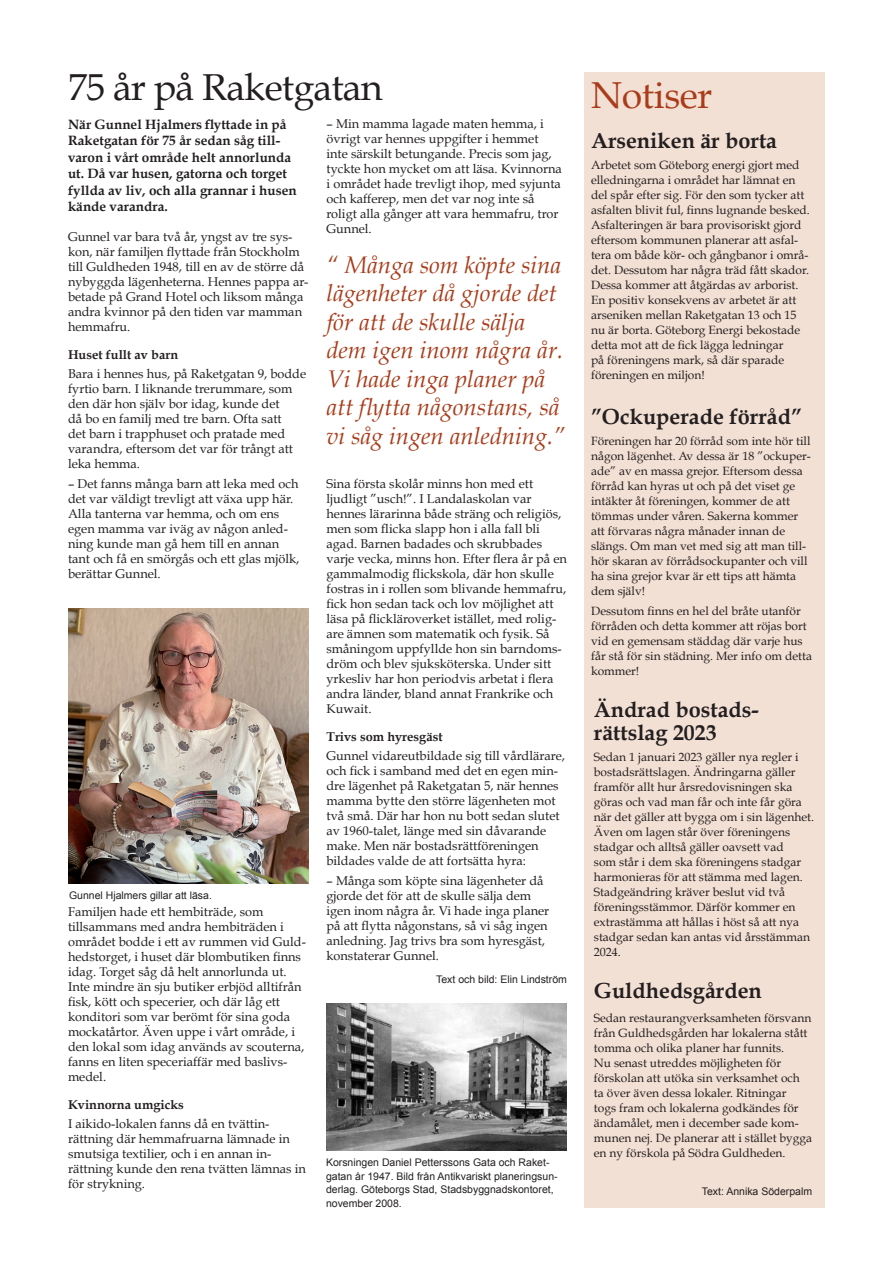
<style>
.page{position:relative;width:893px;height:1263px;background:#fff}
.page>*{position:absolute;margin:0;border:0;box-sizing:border-box;transform-origin:0 0}
.spalt1{font:37.5px "Book Antiqua";letter-spacing:-.02em;color:#231f20}
.spalt1-2{font:37.5px "Book Antiqua";letter-spacing:-.01em;color:#a93d1b}
.spalt1-3{font:italic 24px/28.5px "Book Antiqua";color:#a93d1b}
.spalt1-4{font:700 21.75px/22.5px "Book Antiqua";color:#231f20}
.spalt1-5{font:700 13.5px/16.5px "Book Antiqua";color:#231f20}
.spalt1-6{font:12.75px/15px "Book Antiqua";color:#231f20}
.spalt1-7{font:700 12.75px "Book Antiqua";color:#231f20}
.spalt1-8{font:12px/15px "Book Antiqua";color:#231f20}
.spalt1-9{font:10.5px/13.5px "Arial";color:#231f20}
</style>
<div class="page">
<img style="left:68px;top:608px;width:240px;height:275px">
<div style="left:584px;top:72px;width:241px;height:1136px;background:#f3e0d4"></div>
<img style="left:326px;top:1003px;width:241px;height:147px">
<p class="spalt1" style="left:69px;top:64px;width:316px">75 år på Raketgatan</p>
<p class="spalt1-5" style="left:68px;top:116px;width:230px">När Gunnel Hjalmers flyttade in på<br>Raketgatan för 75 år sedan såg till&shy;varon i vårt område helt annorlunda ut. Då var husen, gatorna och torget fyllda av liv, och alla grannar i husen kände varandra.</p>
<p class="spalt1-6" style="left:68px;top:230px;width:242px">Gunnel var bara två år, yngst av tre sys&shy;kon, när familjen flyttade från Stockholm till Guldheden 1948, till en av de större då nybyggda lägenheterna. Hennes pappa ar&shy;betade på Grand Hotel och liksom många andra kvinnor på den tiden var mamman hemmafru.</p>
<p class="spalt1-7" style="left:68px;top:347px;width:112px">Huset fullt av barn</p>
<p class="spalt1-6" style="left:68px;top:367px;width:240px">Bara i hennes hus, på Raketgatan 9, bodde fyrtio barn. I liknande trerummare, som den där hon själv bor idag, kunde det<br>då bo en familj med tre barn. Ofta satt<br>det barn i trapphuset och pratade med varandra, eftersom det var för trångt att leka hemma.</p>
<p class="spalt1-6" style="left:68px;top:476px;width:233px">– Det fanns många barn att leka med och det var väldigt trevligt att växa upp här.<br>Alla tanterna var hemma, och om ens egen mamma var iväg av någon anled&shy;ning kunde man gå hem till en annan tant och få en smörgås och ett glas mjölk, berättar Gunnel.</p>
<p class="spalt1-9" style="left:69px;top:888px;width:144px">Gunnel Hjalmers gillar att läsa.</p>
<p class="spalt1-6" style="left:68px;top:904px;width:239px">Familjen hade ett hembiträde, som tillsammans med andra hembiträden i området bodde i ett av rummen vid Guld&shy;hedstorget, i huset där blombutiken finns idag. Torget såg då helt annorlunda ut.<br>Inte mindre än sju butiker erbjöd alltifrån fisk, kött och specerier, och där låg ett konditori som var berömt för sina goda mockatårtor. Även uppe i vårt område, i den lokal som idag används av scouterna, fanns en liten speceriaffär med baslivs&shy;medel.</p>
<p class="spalt1-7" style="left:68px;top:1097px;width:117px">Kvinnorna umgicks</p>
<p class="spalt1-6" style="left:68px;top:1116px;width:239px">I aikido-lokalen fanns då en tvättin&shy;rättning där hemmafruarna lämnade in smutsiga textilier, och i en annan in&shy;rättning kunde den rena tvätten lämnas in för strykning.</p>
<p class="spalt1-6" style="left:326px;top:117px;width:237px">– Min mamma lagade maten hemma, i övrigt var hennes uppgifter i hemmet inte särskilt betungande. Precis som jag, tyckte hon mycket om att läsa. Kvinnorna i området hade trevligt ihop, med syjunta och kafferep, men det var nog inte så roligt alla gånger att vara hemmafru, tror Gunnel.</p>
<p class="spalt1-3" style="left:326px;top:251px;width:240px">“ Många som köpte sina lägenheter då gjorde det för att de skulle sälja dem igen inom några år.<br>Vi hade inga planer på att flytta någonstans, så vi såg ingen anledning.”</p>
<p class="spalt1-6" style="left:326px;top:477px;width:242px">Sina första skolår minns hon med ett ljudligt ”usch!”. I Landalaskolan var hennes lärarinna både sträng och religiös, men som flicka slapp hon i alla fall bli agad. Barnen badades och skrubbades varje vecka, minns hon. Efter flera år på en gammalmodig flickskola, där hon skulle fostras in i rollen som blivande hemmafru, fick hon sedan tack och lov möjlighet att läsa på flickläroverket istället, med rolig&shy;are ämnen som matematik och fysik. Så småningom uppfyllde hon sin barndoms&shy;dröm och blev sjuksköterska. Under sitt yrkesliv har hon periodvis arbetat i flera andra länder, bland annat Frankrike och Kuwait.</p>
<p class="spalt1-7" style="left:326px;top:729px;width:118px">Trivs som hyresgäst</p>
<p class="spalt1-6" style="left:326px;top:749px;width:240px">Gunnel vidareutbildade sig till vårdlärare, och fick i samband med det en egen min&shy;dre lägenhet på Raketgatan 5, när hennes mamma bytte den större lägenheten mot två små. Där har hon nu bott sedan slutet av 1960-talet, länge med sin dåvarande make. Men när bostadsrättföreningen bildades valde de att fortsätta hyra:</p>
<p class="spalt1-6" style="left:326px;top:873px;width:224px">– Många som köpte sina lägenheter då gjorde det för att de skulle sälja dem igen inom några år. Vi hade inga planer på att flytta någonstans, så vi såg ingen anledning. Jag trivs bra som hyresgäst, konstaterar Gunnel.</p>
<p class="spalt1-9" style="left:436px;top:973px;width:132px">Text och bild: Elin Lindström</p>
<p class="spalt1-9" style="left:326px;top:1156px;width:233px">Korsningen Daniel Petterssons Gata och Raket&shy;gatan år 1947. Bild från Antikvariskt planeringsun&shy;derlag. Göteborgs Stad, Stadsbyggnadskontoret, november 2008.</p>
<p class="spalt1-2" style="left:591px;top:72px;width:123px">Notiser</p>
<p class="spalt1-4" style="left:591px;top:129px;width:188px">Arseniken är borta</p>
<p class="spalt1-8" style="left:591px;top:157px;width:220px">Arbetet som Göteborg energi gjort med elledningarna i området har lämnat en del spår efter sig. För den som tycker att asfalten blivit ful, finns lugnande besked.<br>Asfalteringen är bara provisoriskt gjord eftersom kommunen planerar att asfal&shy;tera om både kör- och gångbanor i områ&shy;det. Dessutom har några träd fått skador.<br>Dessa kommer att åtgärdas av arborist.<br>En positiv konsekvens av arbetet är att arseniken mellan Raketgatan 13 och 15 nu är borta. Göteborg Energi bekostade detta mot att de fick lägga ledningar<br>på föreningens mark, så där sparade föreningen en miljon!</p>
<p class="spalt1-4" style="left:591px;top:406px;width:212px">”Ockuperade förråd”</p>
<p class="spalt1-8" style="left:591px;top:434px;width:221px">Föreningen har 20 förråd som inte hör till någon lägenhet. Av dessa är 18 ”ockuper&shy;ade” av en massa grejor. Eftersom dessa förråd kan hyras ut och på det viset ge intäkter åt föreningen, kommer de att tömmas under våren. Sakerna kommer att förvaras några månader innan de slängs. Om man vet med sig att man till&shy;hör skaran av förrådsockupanter och vill ha sina grejor kvar är ett tips att hämta dem själv!</p>
<p class="spalt1-8" style="left:591px;top:603px;width:222px">Dessutom finns en hel del bråte utanför förråden och detta kommer att röjas bort vid en gemensam städdag där varje hus får stå för sin städning. Mer info om detta kommer!</p>
<p class="spalt1-4" style="left:594px;top:699px;width:166px">Ändrad bostads&shy;rättslag 2023</p>
<p class="spalt1-8" style="left:594px;top:750px;width:222px">Sedan 1 januari 2023 gäller nya regler i bostadsrättslagen. Ändringarna gäller framför allt hur årsredovisningen ska göras och vad man får och inte får göra när det gäller att bygga om i sin lägenhet.<br>Även om lagen står över föreningens stadgar och alltså gäller oavsett vad<br>som står i dem ska föreningens stadgar harmonieras för att stämma med lagen.<br>Stadgeändring kräver beslut vid två föreningsstämmor. Därför kommer en extrastämma att hållas i höst så att nya stadgar sedan kan antas vid årsstämman 2024.</p>
<p class="spalt1-4" style="left:594px;top:980px;width:169px">Guldhedsgården</p>
<p class="spalt1-8" style="left:594px;top:1010px;width:220px">Sedan restaurangverksamheten försvann från Guldhedsgården har lokalerna stått tomma och olika planer har funnits.<br>Nu senast utreddes möjligheten för förskolan att utöka sin verksamhet och ta över även dessa lokaler. Ritningar<br>togs fram och lokalerna godkändes för ändamålet, men i december sade kom&shy;munen nej. De planerar att i stället bygga en ny förskola på Södra Guldheden.</p>
<p class="spalt1-9" style="left:702px;top:1185px;width:112px">Text: Annika Söderpalm</p>
</div>
